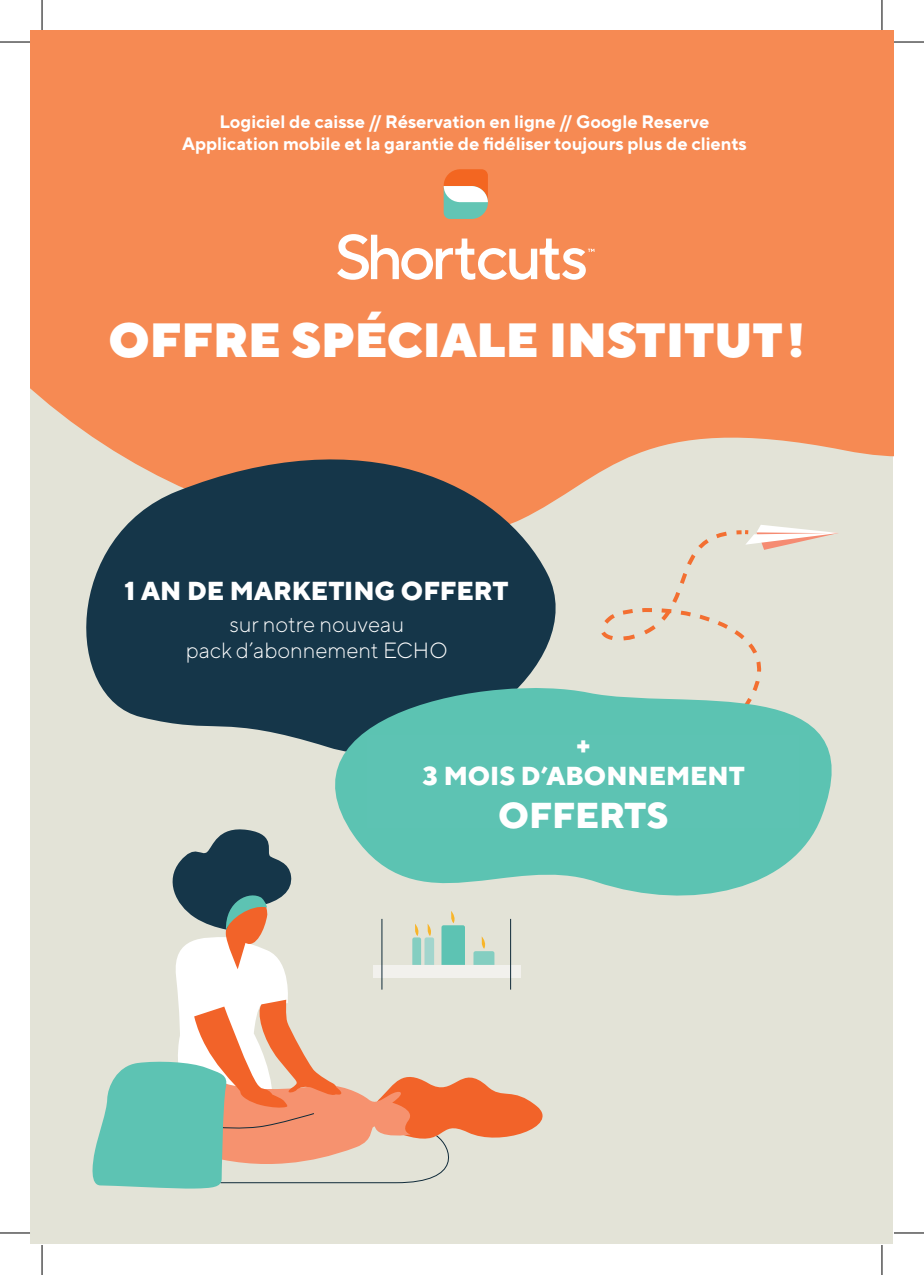
<style>
.page{position:relative;width:924px;height:1275px;background:#fff}
.page>*{position:absolute;margin:0;border:0;box-sizing:border-box;transform-origin:0 0}
.t1{font:900 48px "TT Norms Pro";color:#fff}
.t2{font:800 36px "TT Norms Pro";color:#fff}
.t3{font:800 26px/31.2px "TT Norms Pro";color:#fff;text-align:center}
.t4{font:300 22px/26.4px "TT Norms Pro";color:#fff;text-align:center}
.t5{font:700 18px/21.6px "TT Norms Pro";color:#fff;text-align:center}
</style>
<div class="page">
<div style="left:31px;top:31px;width:861px;height:1213px;background:#e3e3d7"></div>
<div style="left:31px;top:31px;width:861px;height:446px;background:#f68a53"></div>
<div style="left:764px;top:31px;width:128px;height:98px;background:#f68a53"></div>
<svg style="left:601px;top:525px;width:237px;height:143px"></svg>
<svg style="left:63px;top:417px;width:530px;height:315px;fill:#153649"></svg>
<svg style="left:270px;top:668px;width:562px;height:228px;fill:#5cc3b2"></svg>
<div style="left:367px;top:735px;width:431px;height:93px;background:#5dc3b3"></div>
<svg style="left:92px;top:825px;width:469px;height:364px"></svg>
<hr style="left:381px;top:919px;width:1px;height:70px;background:#0f2a39">
<hr style="left:510px;top:919px;width:1px;height:70px;background:#0f2a39">
<svg style="left:337px;top:234px;width:257px;height:46px;background:#f8b18c"></svg>
<svg style="left:443px;top:169px;width:44px;height:50px;background:#c5b191"></svg>
<hr style="left:0;top:42px;width:30px;height:1px;background:#000">
<hr style="left:893px;top:42px;width:30px;height:1px;background:#000">
<hr style="left:0;top:1232px;width:30px;height:1px;background:#000">
<hr style="left:893px;top:1232px;width:30px;height:1px;background:#000">
<hr style="left:42px;top:0;width:1px;height:30px;background:#000">
<hr style="left:42px;top:1245px;width:1px;height:30px;background:#000">
<hr style="left:881px;top:0;width:1px;height:30px;background:#000">
<hr style="left:881px;top:1245px;width:1px;height:30px;background:#000">
<p class="t5" style="left:182px;top:111px;width:566px">Logiciel de caisse // Réservation en ligne // Google Reserve<br>Application mobile et la garantie de fidéliser toujours plus de clients</p>
<h1 class="t1" style="left:108px;top:308px;width:697px">OFFRE SPÉCIALE INSTITUT !</h1>
<h3 class="t3" style="left:125px;top:574px;width:385px">1 AN DE MARKETING OFFERT</h3>
<p class="t4" style="left:186px;top:610px;width:263px">sur notre nouveau<br>pack d’abonnement ECHO</p>
<h3 class="t3" style="left:422px;top:728px;width:324px">+<br>3 MOIS D’ABONNEMENT</h3>
<h2 class="t2" style="left:498px;top:792px;width:172px">OFFERTS</h2>
</div>
